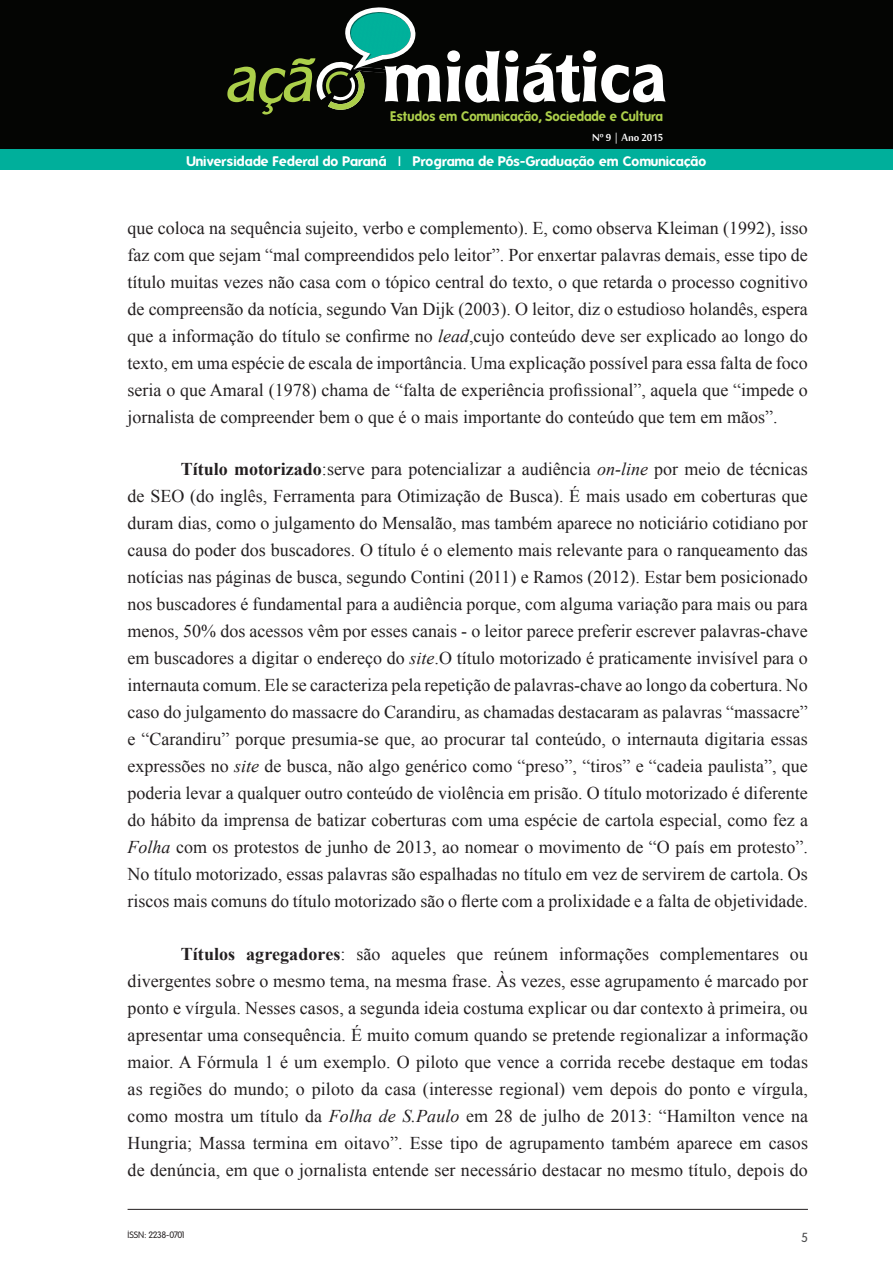
<style>
.page{position:relative;width:893px;height:1263px;background:#fff}
.page>*{position:absolute;margin:0;border:0;box-sizing:border-box;transform-origin:0 0}
.t1{font:18px/27px "Times New Roman";color:#231f20;text-align:justify}
.t2{font:15.6px "Mool Boran";color:#fff}
.t3{font:700 13.5px "Folks";letter-spacing:.01em;color:#fff}
.t4{font:700 13.5px "Folks";color:#accf4a;scale:.94 1}
.t5{font:12.75px "Folks";color:#4b4c4d}
.t6{font:9px "Folks";letter-spacing:-.065em;color:#231f20}
.s1{font-style:italic}
.s2{font-weight:700}
</style>
<div class="page">
<hr style="left:128px;top:1209px;width:680px;height:1px;background:#231f20">
<div style="left:0;top:0;width:893px;height:149px;background:#040503"></div>
<div style="left:0;top:149px;width:893px;height:21px;background:#00af9b"></div>
<svg style="left:227px;top:7px;width:439px;height:108px"></svg>
<p class="t4" style="left:391px;top:108px;width:292px">Estudos em Comunicação, Sociedade e Cultura</p>
<p class="t2" style="left:592px;top:126px;width:73px">Nº 9 | Ano 2015</p>
<p class="t3" style="left:186px;top:153px;width:522px">Universidade Federal do Paraná | Programa de Pós-Graduação em Comunicação</p>
<p class="t1" style="left:128px;top:214px;width:682px">que coloca na sequência sujeito, verbo e complemento). E, como observa Kleiman (1992), isso faz com que sejam “mal compreendidos pelo leitor”. Por enxertar palavras demais, esse tipo de título muitas vezes não casa com o tópico central do texto, o que retarda o processo cognitivo de compreensão da notícia, segundo Van Dijk (2003). O leitor, diz o estudioso holandês, espera que a informação do título se confirme no <span class="s1">lead</span>,cujo conteúdo deve ser explicado ao longo do texto, em uma espécie de escala de importância. Uma explicação possível para essa falta de foco seria o que Amaral (1978) chama de “falta de experiência profissional”, aquela que “impede o jornalista de compreender bem o que é o mais importante do conteúdo que tem em mãos”.</p>
<p class="t1" style="left:128px;top:455px;width:682px;text-indent:53px"><span class="s2">Título motorizado</span>:serve para potencializar a audiência <span class="s1">on-line</span> por meio de técnicas de SEO (do inglês, Ferramenta para Otimização de Busca). É mais usado em coberturas que duram dias, como o julgamento do Mensalão, mas também aparece no noticiário cotidiano por causa do poder dos buscadores. O título é o elemento mais relevante para o ranqueamento das notícias nas páginas de busca, segundo Contini (2011) e Ramos (2012). Estar bem posicionado nos buscadores é fundamental para a audiência porque, com alguma variação para mais ou para menos, 50% dos acessos vêm por esses canais - o leitor parece preferir escrever palavras-chave em buscadores a digitar o endereço do <span class="s1">site</span>.O título motorizado é praticamente invisível para o internauta comum. Ele se caracteriza pela repetição de palavras-chave ao longo da cobertura. No caso do julgamento do massacre do Carandiru, as chamadas destacaram as palavras “massacre” e “Carandiru” porque presumia-se que, ao procurar tal conteúdo, o internauta digitaria essas expressões no <span class="s1">site</span> de busca, não algo genérico como “preso”, “tiros” e “cadeia paulista”, que poderia levar a qualquer outro conteúdo de violência em prisão. O título motorizado é diferente do hábito da imprensa de batizar coberturas com uma espécie de cartola especial, como fez a <span class="s1">Folha</span> com os protestos de junho de 2013, ao nomear o movimento de “O país em protesto”.<br>No título motorizado, essas palavras são espalhadas no título em vez de servirem de cartola. Os riscos mais comuns do título motorizado são o flerte com a prolixidade e a falta de objetividade.</p>
<p class="t1" style="left:128px;top:940px;width:682px;text-indent:53px"><span class="s2">Títulos agregadores</span>: são aqueles que reúnem informações complementares ou divergentes sobre o mesmo tema, na mesma frase. Às vezes, esse agrupamento é marcado por ponto e vírgula. Nesses casos, a segunda ideia costuma explicar ou dar contexto à primeira, ou apresentar uma consequência. É muito comum quando se pretende regionalizar a informação maior. A Fórmula 1 é um exemplo. O piloto que vence a corrida recebe destaque em todas as regiões do mundo; o piloto da casa (interesse regional) vem depois do ponto e vírgula, como mostra um título da <span class="s1">Folha de S.Paulo</span> em 28 de julho de 2013: “Hamilton vence na Hungria; Massa termina em oitavo”. Esse tipo de agrupamento também aparece em casos de denúncia, em que o jornalista entende ser necessário destacar no mesmo título, depois do</p>
<p class="t6" style="left:128px;top:1230px;width:60px">ISSN: 2238-0701</p>
<p class="t5" style="left:801px;top:1230px;width:8px">5</p>
</div>
